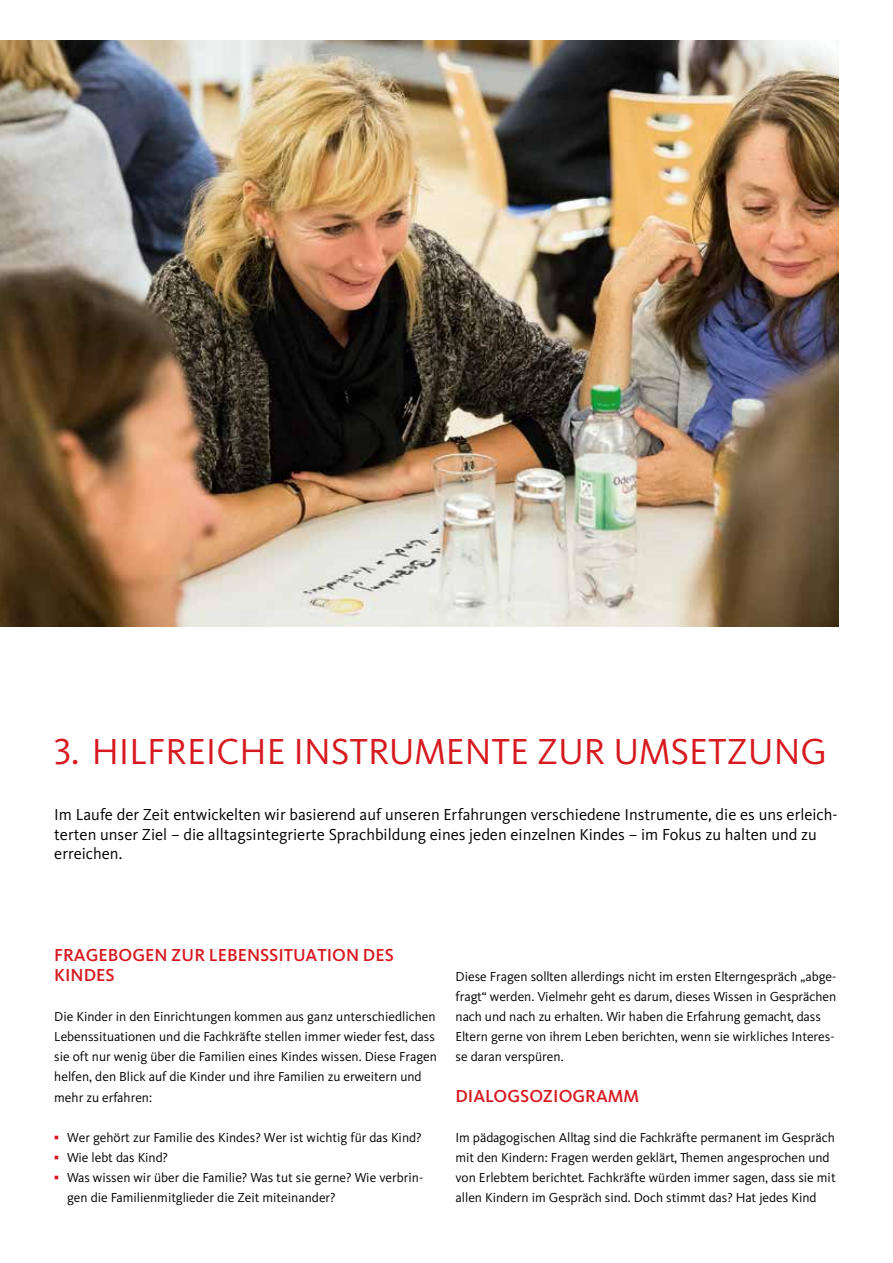
<style>
.page{position:relative;width:893px;height:1263px;background:#fff}
.page>*{position:absolute;margin:0;border:0;box-sizing:border-box;transform-origin:0 0}
.t1{font:37.5px "Kievit Pro";color:#d71920}
.t2{font:500 18px/20px "Kievit";color:#d71920}
.t3{font:16.5px/19.5px "Kievit Pro";color:#000}
.t4{font:13.5px/20px "Kievit";color:#000}
.s1{font-family:"Arial";font-weight:700;color:#d71920}
</style>
<div class="page">
<img style="left:0;top:41px;width:839px;height:586px">
<h1 class="t1" style="left:54px;top:729px;width:774px">3. HILFREICHE INSTRUMENTE ZUR UMSETZUNG</h1>
<p class="t3" style="left:54px;top:805px;width:785px">Im Laufe der Zeit entwickelten wir basierend auf unseren Erfahrungen verschiedene Instrumente, die es uns erleich&shy;terten unser Ziel – die alltagsintegrierte Sprachbildung eines jeden einzelnen Kindes – im Fokus zu halten und zu erreichen.</p>
<h2 class="t2" style="left:54px;top:945px;width:341px">FRAGEBOGEN ZUR LEBENSSITUATION DES<br>KINDES</h2>
<p class="t4" style="left:54px;top:1007px;width:384px">Die Kinder in den Einrichtungen kommen aus ganz unterschiedlichen Lebenssituationen und die Fachkräfte stellen immer wieder fest, dass sie oft nur wenig über die Familien eines Kindes wissen. Diese Fragen helfen, den Blick auf die Kinder und ihre Familien zu erweitern und mehr zu erfahren:</p>
<p class="t4" style="left:54px;top:1127px;width:369px"><span class="s1">▪</span> Wer gehört zur Familie des Kindes? Wer ist wichtig für das Kind?</p>
<p class="t4" style="left:54px;top:1147px;width:115px"><span class="s1">▪</span> Wie lebt das Kind?</p>
<p class="t4" style="left:67px;top:1167px;width:358px;text-indent:-13px"><span class="s1">▪</span> Was wissen wir über die Familie? Was tut sie gerne? Wie verbrin&shy;gen die Familienmitglieder die Zeit miteinander?</p>
<p class="t4" style="left:455px;top:967px;width:382px">Diese Fragen sollten allerdings nicht im ersten Elterngespräch „abge&shy;fragt“ werden. Vielmehr geht es darum, dieses Wissen in Gesprächen nach und nach zu erhalten. Wir haben die Erfahrung gemacht, dass Eltern gerne von ihrem Leben berichten, wenn sie wirkliches Interes&shy;se daran verspüren.</p>
<h2 class="t2" style="left:455px;top:1085px;width:185px">DIALOGSOZIOGRAMM</h2>
<p class="t4" style="left:455px;top:1127px;width:382px">Im pädagogischen Alltag sind die Fachkräfte permanent im Gespräch mit den Kindern: Fragen werden geklärt, Themen angesprochen und von Erlebtem berichtet. Fachkräfte würden immer sagen, dass sie mit allen Kindern im Gespräch sind. Doch stimmt das? Hat jedes Kind</p>
</div>
